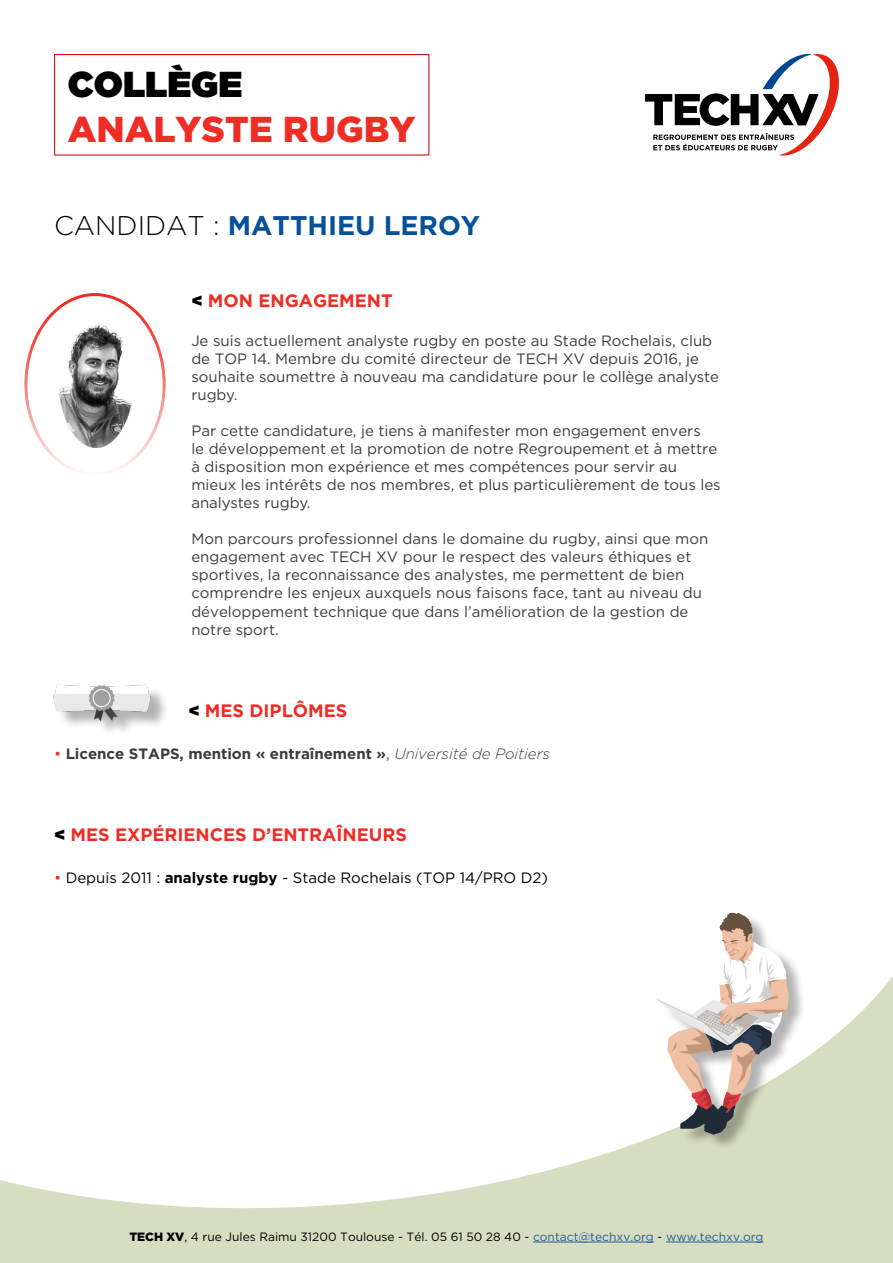
<style>
.page{position:relative;width:893px;height:1263px;background:#fff}
.page>*{position:absolute;margin:0;border:0;box-sizing:border-box;transform-origin:0 0}
.t1{font:900 36px "Gotham";color:#ee2d24}
.t2{font:900 36px "Gotham";color:#000}
.t3{font:700 27px "Gotham";color:#05519a}
.t4{font:700 18px "Gotham";color:#ee2d24}
.t5{font:15px/18px "Gotham";color:#3c3c3b}
.t6{font:700 15px "Gotham";color:#3c3c3b}
.t7{font:15px "Gotham";color:#000}
.t8{font:12px "Gotham";color:#000}
.s1{font-weight:300;color:#000}
.s2{font-weight:900;color:#000}
.s3{font-weight:400;color:#ee2d24}
.s4{font-weight:400}
.s5{font-weight:300;font-style:italic}
.s6{color:#ee2d24}
.s7{font-weight:700}
.s8{font-weight:900}
.s9{color:#275b9b}
</style>
<div class="page">
<div style="left:0;top:1232px;width:893px;height:31px;background:#d7ddc0"></div>
<svg style="left:0;top:977px;width:893px;height:255px"></svg>
<svg style="left:645px;top:54px;width:194px;height:102px"></svg>
<hr style="left:533px;top:1242px;width:121px;height:1px;background:#275b9b">
<hr style="left:666px;top:1242px;width:98px;height:1px;background:#275b9b">
<div style="left:54px;top:54px;width:375px;height:102px;border:1px solid #cd1719"></div>
<div style="left:24px;top:293px;width:142px;height:183px;border:3px solid #ee2d24;border-radius:50%"></div>
<img style="left:39px;top:313px;width:114px;height:146px">
<div style="left:660px;top:913px;width:146px;height:237px;background:#000;opacity:.3"></div>
<svg style="left:657px;top:912px;width:132px;height:223px"></svg>
<img style="left:53px;top:684px;width:111px;height:48px">
<h1 class="t2" style="left:68px;top:58px;width:176px">COLLÈGE</h1>
<h1 class="t1" style="left:68px;top:104px;width:349px">ANALYSTE RUGBY</h1>
<h2 class="t3" style="left:54px;top:208px;width:428px"><span class="s1">CANDIDAT :</span> MATTHIEU LEROY</h2>
<p class="t4" style="left:191px;top:289px;width:203px"><span class="s2">&lt;</span> MON ENGAGEMENT</p>
<p class="t5" style="left:191px;top:332px;width:529px">Je suis actuellement analyste rugby en poste au Stade Rochelais, club de TOP 14. Membre du comité directeur de TECH XV depuis 2016, je souhaite soumettre à nouveau ma candidature pour le collège analyste rugby.</p>
<p class="t5" style="left:191px;top:422px;width:531px">Par cette candidature, je tiens à manifester mon engagement envers<br>le développement et la promotion de notre Regroupement et à mettre à disposition mon expérience et mes compétences pour servir au mieux les intérêts de nos membres, et plus particulièrement de tous les analystes rugby.</p>
<p class="t5" style="left:191px;top:530px;width:519px">Mon parcours professionnel dans le domaine du rugby, ainsi que mon engagement avec TECH XV pour le respect des valeurs éthiques et sportives, la reconnaissance des analystes, me permettent de bien comprendre les enjeux auxquels nous faisons face, tant au niveau du développement technique que dans l’amélioration de la gestion de notre sport.</p>
<p class="t4" style="left:188px;top:698px;width:160px"><span class="s2">&lt;</span> MES DIPLÔMES</p>
<p class="t6" style="left:54px;top:743px;width:498px"><span class="s3">•</span> Licence STAPS, mention « entraînement »<span class="s4">,</span> <span class="s5">Université de Poitiers</span></p>
<p class="t4" style="left:54px;top:822px;width:354px"><span class="s2">&lt;</span> MES EXPÉRIENCES D’ENTRAÎNEURS</p>
<p class="t7" style="left:54px;top:868px;width:496px"><span class="s6">•</span> Depuis 2011 : <span class="s7">analyste rugby</span> - Stade Rochelais (TOP 14/PRO D2)</p>
<p class="t8" style="left:129px;top:1229px;width:636px"><span class="s8">TECH XV</span>, 4 rue Jules Raimu 31200 Toulouse - Tél. 05 61 50 28 40 - <span class="s9">contact@techxv.org</span> - <span class="s9">www.techxv.org</span></p>
</div>
